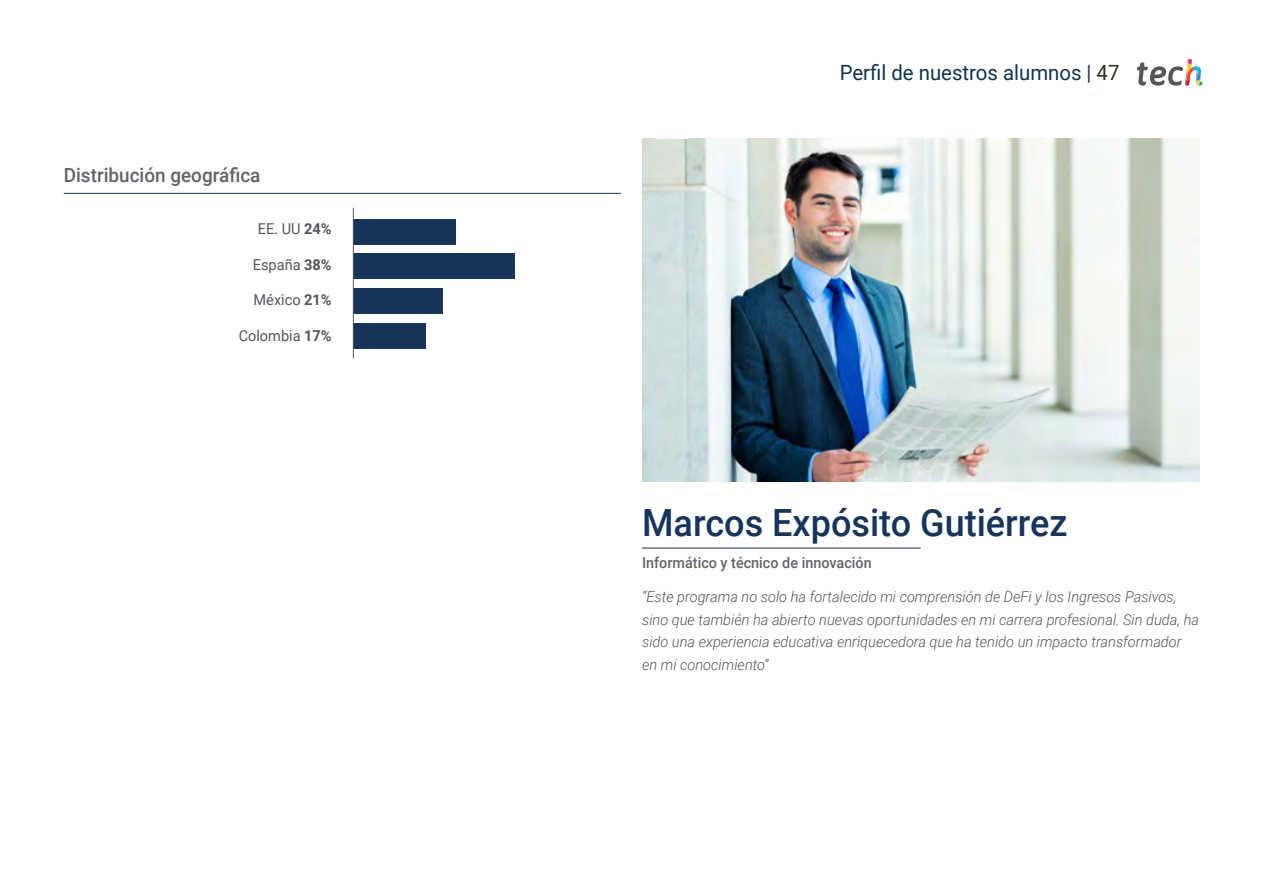
<style>
.page{position:relative;width:1263px;height:893px;background:#fff}
.page>*{position:absolute;margin:0;border:0;box-sizing:border-box;transform-origin:0 0}
.t1{font:500 37.5px "Roboto";color:#17355b;scale:.96 1}
.t2{font:21px "Roboto";color:#123352}
.t3{font:500 19.5px "Roboto";color:#61646a}
.t4{font:italic 300 15px/22.5px "Roboto";color:#52555b}
.t5{font:15px "Roboto";color:#52555b}
.t6{font:500 15px "Roboto";color:#61646a;scale:.96 1}
.s1{font-weight:700}
.s2{color:#312e20}
</style>
<div class="page">
<hr style="left:642px;top:548px;width:279px;height:1px;background:#123352">
<img style="left:642px;top:138px;width:557px;height:343px">
<hr style="left:64px;top:193px;width:557px;height:1px;background:#17355b">
<div style="left:353px;top:219px;width:102px;height:25px;background:#17355b"></div>
<div style="left:353px;top:254px;width:162px;height:25px;background:#17355b"></div>
<div style="left:353px;top:288px;width:90px;height:26px;background:#17355b"></div>
<div style="left:353px;top:323px;width:73px;height:26px;background:#17355b"></div>
<hr style="left:353px;top:208px;width:1px;height:150px;background:#52555b">
<svg style="left:1137px;top:59px;width:65px;height:27px"></svg>
<h3 class="t3" style="left:64px;top:161px;width:198px">Distribución geográfica</h3>
<p class="t5" style="left:258px;top:218px;width:75px">EE. UU <span class="s1">24%</span></p>
<p class="t5" style="left:253px;top:254px;width:80px">España <span class="s1">38%</span></p>
<p class="t5" style="left:254px;top:289px;width:80px">México <span class="s1">21%</span></p>
<p class="t5" style="left:239px;top:325px;width:95px">Colombia <span class="s1">17%</span></p>
<h2 class="t2" style="left:840px;top:57px;width:281px">Perfil de nuestros alumnos | <span class="s2">47</span></h2>
<h1 class="t1" style="left:642px;top:496px;width:445px">Marcos Expósito Gutiérrez</h1>
<p class="t6" style="left:642px;top:552px;width:241px">Informático y técnico de innovación</p>
<p class="t4" style="left:642px;top:585px;width:558px">“Este programa no solo ha fortalecido mi comprensión de DeFi y los Ingresos Pasivos, sino que también ha abierto nuevas oportunidades en mi carrera profesional. Sin duda, ha sido una experiencia educativa enriquecedora que ha tenido un impacto transformador en mi conocimiento”</p>
</div>
